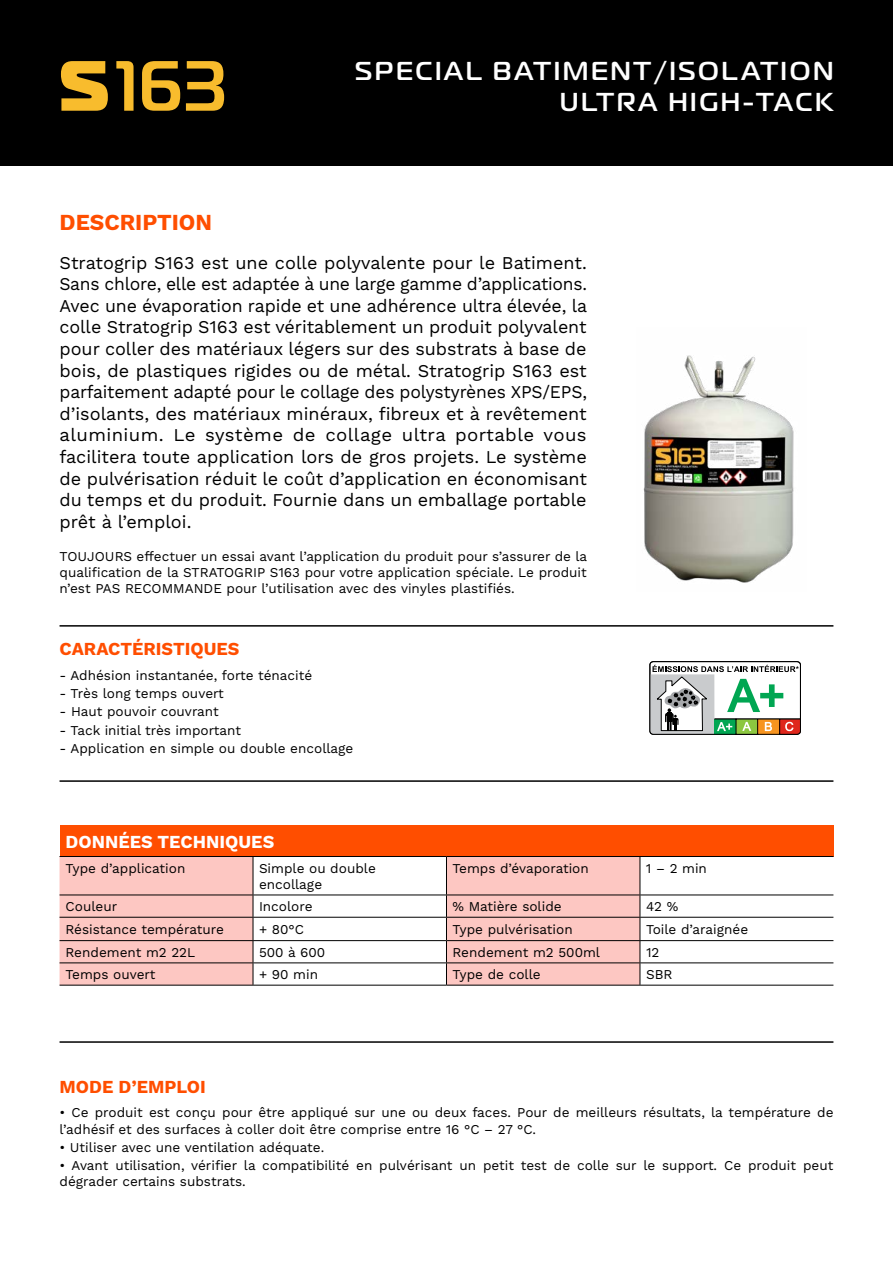
<style>
.page{position:relative;width:893px;height:1263px;background:#fff}
.page>*{position:absolute;margin:0;border:0;box-sizing:border-box;transform-origin:0 0}
.t1{font:500 70.95px "Magistral";color:#f8bc2d}
.t2{font:500 25.95px "Magistral";letter-spacing:.1em;color:#fff}
.t3{font:700 22.5px "Work Sans";color:#ff4e00}
.t4{font:18px/21.6px "Work Sans";color:#000;text-align:justify}
.t5{font:700 18px "Work Sans";color:#ff4e00}
.t6{font:700 18px "Work Sans";color:#fff}
.t7{font:13.5px/16.2px "Work Sans";color:#000}
.s1{font-weight:800}
</style>
<div class="page">
<div style="left:0;top:0;width:893px;height:166px;background:#000"></div>
<hr style="left:60px;top:625px;width:773px;height:2px;background:#000">
<hr style="left:60px;top:780px;width:773px;height:2px;background:#000">
<img style="left:643px;top:355px;width:151px;height:228px">
<hr style="left:60px;top:1041px;width:773px;height:2px;background:#000">
<div style="left:60px;top:825px;width:773px;height:31px;background:#ff4e00"></div>
<svg style="left:60px;top:857px;width:580px;height:128px;fill:#fdc7c2"></svg>
<hr style="left:60px;top:856px;width:193px;height:1px;background:#000">
<hr style="left:253px;top:856px;width:193px;height:1px;background:#000">
<hr style="left:253px;top:857px;width:1px;height:37px;background:#000">
<hr style="left:446px;top:856px;width:194px;height:1px;background:#000">
<hr style="left:446px;top:857px;width:1px;height:37px;background:#000">
<hr style="left:640px;top:856px;width:193px;height:1px;background:#000">
<hr style="left:640px;top:857px;width:1px;height:37px;background:#000">
<hr style="left:60px;top:894px;width:193px;height:1px;background:#000">
<hr style="left:253px;top:894px;width:193px;height:1px;background:#000">
<hr style="left:446px;top:894px;width:194px;height:1px;background:#000">
<hr style="left:640px;top:894px;width:193px;height:1px;background:#000">
<hr style="left:60px;top:917px;width:193px;height:1px;background:#000">
<hr style="left:253px;top:917px;width:193px;height:1px;background:#000">
<hr style="left:446px;top:917px;width:194px;height:1px;background:#000">
<hr style="left:640px;top:917px;width:193px;height:1px;background:#000">
<hr style="left:60px;top:940px;width:193px;height:1px;background:#000">
<hr style="left:253px;top:940px;width:193px;height:1px;background:#000">
<hr style="left:446px;top:940px;width:194px;height:1px;background:#000">
<hr style="left:640px;top:940px;width:193px;height:1px;background:#000">
<hr style="left:60px;top:962px;width:193px;height:1px;background:#000">
<hr style="left:253px;top:962px;width:193px;height:1px;background:#000">
<svg style="left:253px;top:895px;width:1px;height:90px"></svg>
<hr style="left:446px;top:962px;width:194px;height:1px;background:#000">
<svg style="left:446px;top:895px;width:1px;height:90px"></svg>
<hr style="left:640px;top:962px;width:193px;height:1px;background:#000">
<svg style="left:640px;top:895px;width:1px;height:90px"></svg>
<hr style="left:60px;top:985px;width:193px;height:1px;background:#000">
<hr style="left:253px;top:985px;width:193px;height:1px;background:#000">
<hr style="left:446px;top:985px;width:194px;height:1px;background:#000">
<hr style="left:640px;top:985px;width:193px;height:1px;background:#000">
<svg style="left:649px;top:661px;width:152px;height:74px"></svg>
<h1 class="t1" style="left:60px;top:43px;width:169px"><span class="s1">S</span>163</h1>
<h2 class="t2" style="left:355px;top:55px;width:480px">SPECIAL BATIMENT/ISOLATION</h2>
<h2 class="t2" style="left:560px;top:86px;width:275px">ULTRA HIGH-TACK</h2>
<h3 class="t3" style="left:60px;top:205px;width:154px">DESCRIPTION</h3>
<p class="t4" style="left:60px;top:252px;width:529px">Stratogrip S163 est une colle polyvalente pour le Batiment.<br>Sans chlore, elle est adaptée à une large gamme d’applications.<br>Avec une évaporation rapide et une adhérence ultra élevée, la colle Stratogrip S163 est véritablement un produit polyvalent pour coller des matériaux légers sur des substrats à base de bois, de plastiques rigides ou de métal. Stratogrip S163 est parfaitement adapté pour le collage des polystyrènes XPS/EPS, d’isolants, des matériaux minéraux, fibreux et à revêtement aluminium. Le système de collage ultra portable vous facilitera toute application lors de gros projets. Le système de pulvérisation réduit le coût d’application en économisant du temps et du produit. Fournie dans un emballage portable prêt à l’emploi.</p>
<p class="t7" style="left:60px;top:549px;width:529px;text-align:justify">TOUJOURS effectuer un essai avant l’application du produit pour s’assurer de la qualification de la STRATOGRIP S163 pour votre application spéciale. Le produit n’est PAS RECOMMANDE pour l’utilisation avec des vinyles plastifiés.</p>
<h3 class="t5" style="left:60px;top:635px;width:181px">CARACTÉRISTIQUES</h3>
<p class="t7" style="left:60px;top:668px;width:254px">- Adhésion instantanée, forte ténacité</p>
<p class="t7" style="left:60px;top:686px;width:166px">- Très long temps ouvert</p>
<p class="t7" style="left:60px;top:704px;width:161px">- Haut pouvoir couvrant</p>
<p class="t7" style="left:60px;top:723px;width:183px">- Tack initial très important</p>
<p class="t7" style="left:60px;top:741px;width:295px">- Application en simple ou double encollage</p>
<h3 class="t6" style="left:66px;top:828px;width:210px">DONNÉES TECHNIQUES</h3>
<p class="t7" style="left:66px;top:861px;width:121px">Type d’application</p>
<p class="t7" style="left:259px;top:861px;width:118px">Simple ou double encollage</p>
<p class="t7" style="left:452px;top:861px;width:138px">Temps d’évaporation</p>
<p class="t7" style="left:646px;top:861px;width:62px">1 – 2 min</p>
<p class="t7" style="left:66px;top:899px;width:53px">Couleur</p>
<p class="t7" style="left:259px;top:899px;width:55px">Incolore</p>
<p class="t7" style="left:452px;top:899px;width:111px">% Matière solide</p>
<p class="t7" style="left:646px;top:899px;width:34px">42 %</p>
<p class="t7" style="left:66px;top:921px;width:160px">Résistance température</p>
<p class="t7" style="left:259px;top:921px;width:46px">+ 80°C</p>
<p class="t7" style="left:452px;top:921px;width:122px">Type pulvérisation</p>
<p class="t7" style="left:646px;top:921px;width:104px">Toile d’araignée</p>
<p class="t7" style="left:66px;top:945px;width:131px">Rendement m2 22L</p>
<p class="t7" style="left:259px;top:945px;width:68px">500 à 600</p>
<p class="t7" style="left:453px;top:945px;width:149px">Rendement m2 500ml</p>
<p class="t7" style="left:646px;top:945px;width:15px">12</p>
<p class="t7" style="left:66px;top:967px;width:91px">Temps ouvert</p>
<p class="t7" style="left:259px;top:967px;width:60px">+ 90 min</p>
<p class="t7" style="left:453px;top:967px;width:90px">Type de colle</p>
<p class="t7" style="left:646px;top:967px;width:28px">SBR</p>
<h3 class="t5" style="left:60px;top:1073px;width:148px">MODE D’EMPLOI</h3>
<p class="t7" style="left:60px;top:1105px;width:775px">• Ce produit est conçu pour être appliqué sur une ou deux faces. Pour de meilleurs résultats, la température de l’adhésif et des surfaces à coller doit être comprise entre 16 °C – 27 °C.</p>
<p class="t7" style="left:60px;top:1140px;width:266px">• Utiliser avec une ventilation adéquate.</p>
<p class="t7" style="left:60px;top:1158px;width:775px">• Avant utilisation, vérifier la compatibilité en pulvérisant un petit test de colle sur le support. Ce produit peut dégrader certains substrats.</p>
</div>
